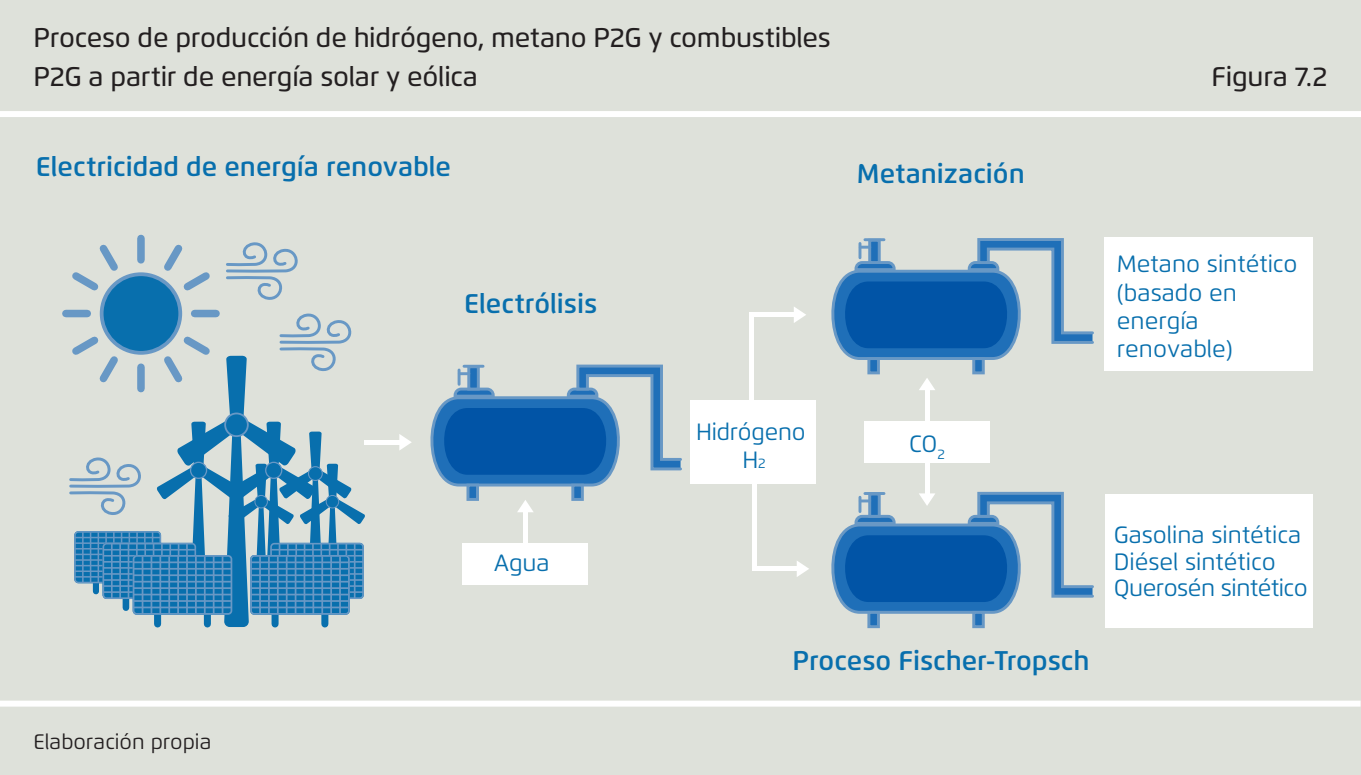
<style>
.page{position:relative;width:1361px;height:775px;background:#fff}
.page>*{position:absolute;margin:0;border:0;box-sizing:border-box;transform-origin:0 0}
.t1{font:500 27px/39px "Flexo";letter-spacing:-.01em;color:#231f20}
.t2{font:600 27px "Flexo";color:#086fad}
.t3{font:23.4px/28.2px "Flexo";color:#086fad}
.t4{font:21px "Flexo";color:#231f20}
.s1{font-size:13.8px}
</style>
<div class="page">
<div style="left:0;top:0;width:1361px;height:774px;background:#dee1da"></div>
<div style="left:0;top:111px;width:1361px;height:6px;background:#fff"></div>
<div style="left:0;top:700px;width:1360px;height:6px;background:#fff"></div>
<div style="left:1104px;top:237px;width:209px;height:134px;background:#fff"></div>
<svg style="left:66px;top:238px;width:299px;height:389px"></svg>
<hr style="left:364px;top:440px;width:41px;height:4px;background:#fff">
<svg style="left:399px;top:434px;width:13px;height:16px"></svg>
<hr style="left:749px;top:315px;width:4px;height:105px;background:#fff">
<hr style="left:749px;top:313px;width:49px;height:4px;background:#fff">
<svg style="left:794px;top:307px;width:12px;height:16px"></svg>
<hr style="left:752px;top:464px;width:4px;height:107px;background:#fff">
<hr style="left:753px;top:567px;width:45px;height:4px;background:#fff">
<svg style="left:797px;top:561px;width:12px;height:16px"></svg>
<svg style="left:430px;top:364px;width:252px;height:123px"></svg>
<hr style="left:457px;top:370px;width:3px;height:14px;background:#6898c5">
<div style="left:468px;top:485px;width:9px;height:14px;background:#1f6fb8"></div>
<div style="left:466px;top:484px;width:13px;height:17px;border:3px solid #6898c5"></div>
<div style="left:573px;top:485px;width:9px;height:14px;background:#1f6fb8"></div>
<div style="left:571px;top:484px;width:13px;height:17px;border:3px solid #6898c5"></div>
<svg style="left:831px;top:238px;width:263px;height:123px"></svg>
<hr style="left:858px;top:243px;width:3px;height:15px;background:#6898c5">
<div style="left:869px;top:359px;width:9px;height:14px;background:#1f6fb8"></div>
<div style="left:867px;top:357px;width:13px;height:17px;border:3px solid #6898c5"></div>
<div style="left:973px;top:359px;width:10px;height:14px;background:#1f6fb8"></div>
<div style="left:972px;top:357px;width:12px;height:17px;border:3px solid #6898c5"></div>
<div style="left:869px;top:612px;width:9px;height:15px;background:#1f6fb8"></div>
<div style="left:867px;top:611px;width:13px;height:17px;border:3px solid #6898c5"></div>
<div style="left:973px;top:612px;width:10px;height:15px;background:#1f6fb8"></div>
<div style="left:972px;top:611px;width:12px;height:17px;border:3px solid #6898c5"></div>
<hr style="left:523px;top:506px;width:4px;height:67px;background:#fff">
<svg style="left:517px;top:500px;width:16px;height:12px"></svg>
<div style="left:463px;top:543px;width:125px;height:41px;background:#fff"></div>
<div style="left:690px;top:400px;width:125px;height:83px;background:#fff"></div>
<div style="left:1105px;top:494px;width:207px;height:134px;background:#fff"></div>
<hr style="left:925px;top:433px;width:4px;height:67px;background:#fff">
<svg style="left:831px;top:490px;width:263px;height:125px"></svg>
<hr style="left:925px;top:384px;width:4px;height:67px;background:#fff">
<svg style="left:919px;top:378px;width:16px;height:12px"></svg>
<div style="left:864px;top:421px;width:125px;height:41px;background:#fff"></div>
<p class="t1" style="left:34px;top:17px;width:799px">Proceso de producción de hidrógeno, metano P2G y combustibles<br>P2G a partir de energía solar y eólica</p>
<p class="t2" style="left:36px;top:150px;width:417px">Electricidad de energía renovable</p>
<p class="t2" style="left:857px;top:157px;width:169px">Metanización</p>
<p class="t1" style="left:1211px;top:56px;width:117px">Figura 7.2</p>
<p class="t4" style="left:34px;top:729px;width:179px">Elaboración propia</p>
<p class="t2" style="left:464px;top:287px;width:135px">Electrólisis</p>
<p class="t3" style="left:494px;top:548px;width:57px">Agua</p>
<p class="t3" style="left:708px;top:405px;width:57px">Aqua</p>
<p class="t3" style="left:696px;top:418px;width:111px;text-align:center">Hidrógeno<br>H<span class="s1">2</span></p>
<p class="t3" style="left:716px;top:422px;width:57px">Aqua</p>
<p class="t3" style="left:909px;top:429px;width:37px">CO<sub>2</sub></p>
<p class="t2" style="left:792px;top:644px;width:298px">Proceso Fischer-Tropsch</p>
<p class="t3" style="left:1117px;top:250px;width:182px">Metano sintético (basado en energía renovable)</p>
<p class="t3" style="left:1113px;top:522px;width:196px;line-height:26.4px">Gasolina sintética<br>Diésel sintético<br>Querosén sintético</p>
</div>
